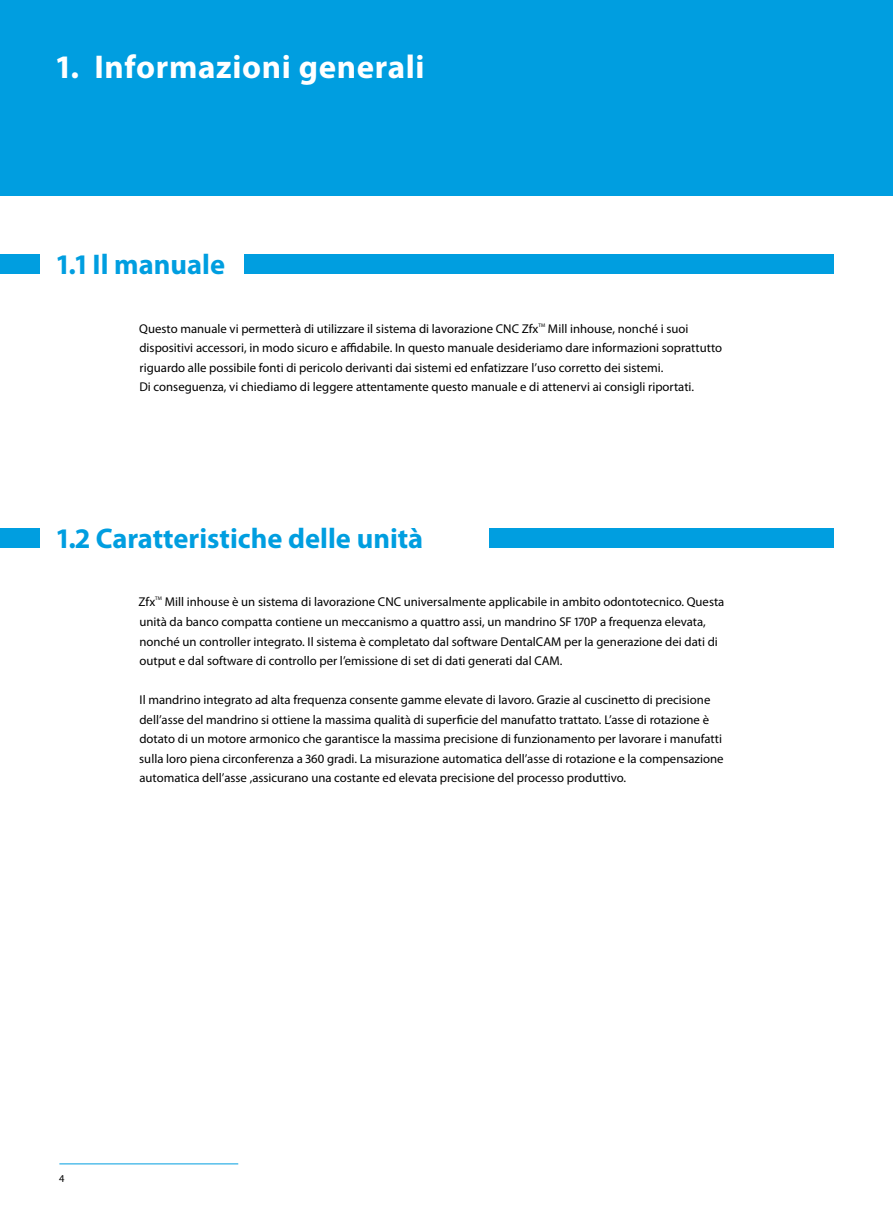
<style>
.page{position:relative;width:893px;height:1212px;background:#fff}
.page>*{position:absolute;margin:0;border:0;box-sizing:border-box;transform-origin:0 0}
.t1{font:700 33px "Myriad Pro";letter-spacing:.02em;color:#fff}
.t2{font:700 28.5px "Myriad Pro";color:#009ee0}
.t3{font:12.75px/19.5px "Myriad Pro";color:#000}
.t4{font:10.5px "Myriad Pro";color:#000}
.t5{font:5.25px "Myriad Pro";color:#000}
</style>
<div class="page">
<hr style="left:59px;top:1163px;width:179px;height:1px;background:#009ee0">
<div style="left:0;top:0;width:893px;height:196px;background:#009ee0"></div>
<div style="left:244px;top:254px;width:590px;height:20px;background:#009ee0"></div>
<div style="left:0;top:254px;width:40px;height:20px;background:#009ee0"></div>
<div style="left:489px;top:528px;width:345px;height:20px;background:#009ee0"></div>
<div style="left:0;top:528px;width:40px;height:20px;background:#009ee0"></div>
<h1 class="t1" style="left:57px;top:46px;width:369px">1. Informazioni generali</h1>
<h2 class="t2" style="left:58px;top:246px;width:169px">1.1 Il manuale</h2>
<p class="t3" style="left:139px;top:318px;width:401px">Questo manuale vi permetterà di utilizzare il sistema di lavorazione CNC Zfx</p>
<p class="t5" style="left:538px;top:322px;width:8px">TM</p>
<p class="t3" style="left:139px;top:318px;width:584px;text-indent:408px">Mill inhouse, nonché i suoi dispositivi accessori, in modo sicuro e affidabile. In questo manuale desideriamo dare informazioni soprattutto riguardo alle possibile fonti di pericolo derivanti dai sistemi ed enfatizzare l’uso corretto dei sistemi.<br>Di conseguenza, vi chiediamo di leggere attentamente questo manuale e di attenervi ai consigli riportati.</p>
<h2 class="t2" style="left:58px;top:519px;width:367px">1.2 Caratteristiche delle unità</h2>
<p class="t3" style="left:139px;top:592px;width:18px">Zfx</p>
<p class="t5" style="left:155px;top:595px;width:8px">TM</p>
<p class="t3" style="left:139px;top:592px;width:586px;text-indent:25px">Mill inhouse è un sistema di lavorazione CNC universalmente applicabile in ambito odontotecnico. Questa unità da banco compatta contiene un meccanismo a quattro assi, un mandrino SF 170P a frequenza elevata, nonché un controller integrato. Il sistema è completato dal software DentalCAM per la generazione dei dati di output e dal software di controllo per l’emissione di set di dati generati dal CAM.</p>
<p class="t3" style="left:139px;top:690px;width:586px">Il mandrino integrato ad alta frequenza consente gamme elevate di lavoro. Grazie al cuscinetto di precisione dell’asse del mandrino si ottiene la massima qualità di superficie del manufatto trattato. L’asse di rotazione è dotato di un motore armonico che garantisce la massima precisione di funzionamento per lavorare i manufatti sulla loro piena circonferenza a 360 gradi. La misurazione automatica dell’asse di rotazione e la compensazione automatica dell’asse ,assicurano una costante ed elevata precisione del processo produttivo.</p>
<p class="t4" style="left:59px;top:1171px;width:7px">4</p>
</div>
